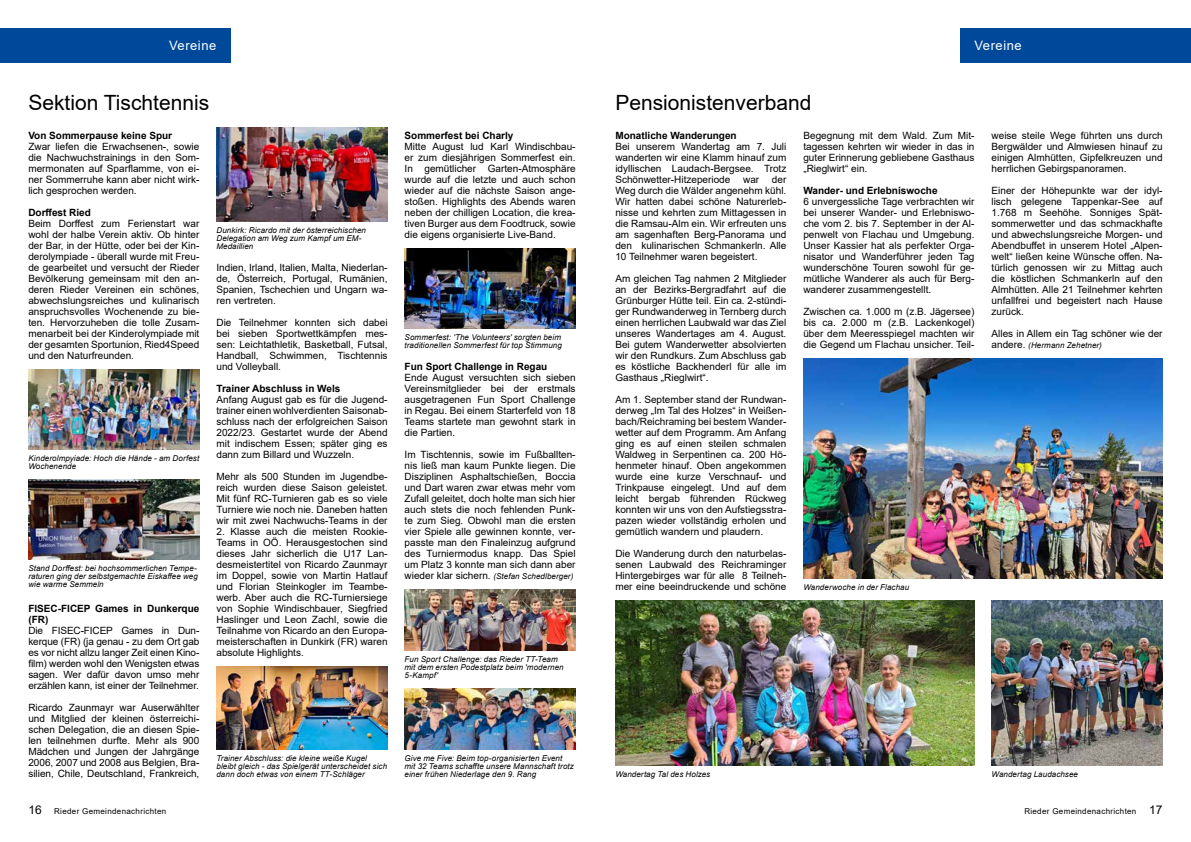
<style>
.page{position:relative;width:1191px;height:842px;background:#fff}
.page>*{position:absolute;margin:0;border:0;box-sizing:border-box;transform-origin:0 0}
.t1{font:21px "Arial";color:#000}
.t2{font:13px "Arial";letter-spacing:.04em;color:#fff}
.t3{font:12px "Arial";color:#000}
.t4{font:10px/11px "Arial";color:#000;text-align:justify}
.t5{font:700 10px/11px "Arial";color:#000}
.t6{font:italic 8px/8px "Arial";letter-spacing:.01em;color:#000}
.t7{font:8px "Arial";letter-spacing:.04em;color:#000}
.s1{font-style:normal;font-size:10px}
.s2{font-size:12px}
</style>
<div class="page">
<div style="left:0;top:28px;width:230px;height:34px;background:#00489a"></div>
<div style="left:960px;top:28px;width:231px;height:34px;background:#00489a"></div>
<img style="left:404px;top:688px;width:171px;height:61px">
<img style="left:28px;top:369px;width:171px;height:80px">
<img style="left:28px;top:479px;width:171px;height:80px">
<img style="left:404px;top:248px;width:171px;height:80px">
<img style="left:404px;top:589px;width:171px;height:61px">
<img style="left:216px;top:666px;width:171px;height:83px">
<img style="left:216px;top:127px;width:171px;height:94px">
<img style="left:991px;top:600px;width:171px;height:165px">
<img style="left:615px;top:600px;width:359px;height:166px">
<img style="left:803px;top:358px;width:359px;height:220px">
<h2 class="t2" style="left:169px;top:37px;width:49px">Vereine</h2>
<h2 class="t2" style="left:974px;top:37px;width:49px">Vereine</h2>
<h1 class="t1" style="left:28px;top:88px;width:182px">Sektion Tischtennis</h1>
<p class="t5" style="left:28px;top:130px;width:145px">Von Sommerpause keine Spur</p>
<p class="t4" style="left:28px;top:140px;width:173px">Zwar liefen die Erwachsenen-, sowie die Nachwuchstrainings in den Som&shy;mermonaten auf Sparflamme, von ei&shy;ner Sommerruhe kann aber nicht wirk&shy;lich gesprochen werden.</p>
<p class="t5" style="left:28px;top:207px;width:64px">Dorffest Ried</p>
<p class="t4" style="left:28px;top:217px;width:173px">Beim Dorffest zum Ferienstart war wohl der halbe Verein aktiv. Ob hinter der Bar, in der Hütte, oder bei der Kin&shy;derolympiade - überall wurde mit Freu&shy;de gearbeitet und versucht der Rieder Bevölkerung gemeinsam mit den an&shy;deren Rieder Vereinen ein schönes, abwechslungsreiches und kulinarisch anspruchsvolles Wochenende zu bie&shy;ten. Hervorzuheben die tolle Zusam&shy;menarbeit bei der Kinderolympiade mit der gesamten Sportunion, Ried4Speed und den Naturfreunden.</p>
<p class="t6" style="left:28px;top:454px;width:172px">Kinderolmpyiade: Hoch die Hände - am Dorfest<br>Wochenende</p>
<p class="t6" style="left:28px;top:564px;width:171px;text-align:justify">Stand Dorffest: bei hochsommerlichen Tempe&shy;raturen ging der selbstgemachte Eiskaffee weg wie warme Semmeln</p>
<p class="t5" style="left:28px;top:603px;width:173px">FISEC-FICEP Games in Dunkerque (FR)</p>
<p class="t4" style="left:28px;top:624px;width:173px">Die FISEC-FICEP Games in Dun&shy;kerque (FR) (ja genau - zu dem Ort gab es vor nicht allzu langer Zeit einen Kino&shy;film) werden wohl den Wenigsten etwas sagen. Wer dafür davon umso mehr erzählen kann, ist einer der Teilnehmer.</p>
<p class="t4" style="left:28px;top:701px;width:173px">Ricardo Zaunmayr war Auserwählter und Mitglied der kleinen österreichi&shy;schen Delegation, die an diesen Spie&shy;len teilnehmen durfte. Mehr als 900<br>Mädchen und Jungen der Jahrgänge 2006, 2007 und 2008 aus Belgien, Bra&shy;silien, Chile, Deutschland, Frankreich,</p>
<p class="t6" style="left:216px;top:226px;width:151px">Dunkirk: Ricardo mit der österreichischen<br>Delegation am Weg zum Kampf um EM-<br>Medaillien</p>
<p class="t4" style="left:216px;top:261px;width:173px">Indien, Irland, Italien, Malta, Niederlan&shy;de, Österreich, Portugal, Rumänien, Spanien, Tschechien und Ungarn wa&shy;ren vertreten.</p>
<p class="t4" style="left:216px;top:316px;width:173px">Die Teilnehmer konnten sich dabei bei sieben Sportwettkämpfen mes&shy;sen: Leichtathletik, Basketball, Futsal, Handball, Schwimmen, Tischtennis und Volleyball.</p>
<p class="t5" style="left:216px;top:383px;width:125px">Trainer Abschluss in Wels</p>
<p class="t4" style="left:216px;top:393px;width:173px">Anfang August gab es für die Jugend&shy;trainer einen wohlverdienten Saisonab&shy;schluss nach der erfolgreichen Saison 2022/23. Gestartet wurde der Abend mit indischem Essen; später ging es dann zum Billard und Wuzzeln.</p>
<p class="t4" style="left:216px;top:470px;width:173px">Mehr als 500 Stunden im Jugendbe&shy;reich wurden diese Saison geleistet.<br>Mit fünf RC-Turnieren gab es so viele Turniere wie noch nie. Daneben hatten wir mit zwei Nachwuchs-Teams in der</p>
<p class="t4" style="left:216px;top:525px;width:173px">2. Klasse auch die meisten Rookie-Teams in OÖ. Herausgestochen sind dieses Jahr sicherlich die U17 Lan&shy;desmeistertitel von Ricardo Zaunmayr im Doppel, sowie von Martin Hatlauf und Florian Steinkogler im Teambe&shy;werb. Aber auch die RC-Turniersiege von Sophie Windischbauer, Siegfried Haslinger und Leon Zachl, sowie die Teilnahme von Ricardo an den Europa&shy;meisterschaften in Dunkirk (FR) waren absolute Highlights.</p>
<p class="t6" style="left:216px;top:754px;width:172px">Trainer Abschluss: die kleine weiße Kugel bleibt gleich - das Spielgerät unterscheidet sich dann doch etwas von einem TT-Schläger</p>
<p class="t5" style="left:404px;top:130px;width:110px">Sommerfest bei Charly</p>
<p class="t4" style="left:404px;top:140px;width:173px">Mitte August lud Karl Windischbau&shy;er zum diesjährigen Sommerfest ein.<br>In gemütlicher Garten-Atmosphäre wurde auf die letzte und auch schon wieder auf die nächste Saison ange&shy;stoßen. Highlights des Abends waren neben der chilligen Location, die krea&shy;tiven Burger aus dem Foodtruck, sowie die eigens organisierte Live-Band.</p>
<p class="t6" style="left:404px;top:333px;width:159px">Sommerfest: 'The Volunteers' sorgten beim traditionellen Sommerfest für top Stimmung</p>
<p class="t5" style="left:404px;top:361px;width:144px">Fun Sport Challenge in Regau</p>
<p class="t4" style="left:404px;top:371px;width:173px">Ende August versuchten sich sieben Vereinsmitglieder bei der erstmals ausgetragenen Fun Sport Challenge in Regau. Bei einem Starterfeld von 18<br>Teams startete man gewohnt stark in die Partien.</p>
<p class="t4" style="left:404px;top:448px;width:173px">Im Tischtennis, sowie im Fußballten&shy;nis ließ man kaum Punkte liegen. Die Disziplinen Asphaltschießen, Boccia und Dart waren zwar etwas mehr vom Zufall geleitet, doch holte man sich hier auch stets die noch fehlenden Punk&shy;te zum Sieg. Obwohl man die ersten vier Spiele alle gewinnen konnte, ver&shy;passte man den Finaleinzug aufgrund des Turniermodus knapp. Das Spiel um Platz 3 konnte man sich dann aber</p>
<p class="t6" style="left:404px;top:572px;width:170px"><span class="s1">wieder klar sichern.</span> (Stefan Schedlberger)</p>
<p class="t6" style="left:404px;top:655px;width:161px">Fun Sport Challenge: das Rieder TT-Team mit dem ersten Podestplatz beim 'modernen<br>5-Kampf'</p>
<p class="t6" style="left:404px;top:754px;width:171px">Give me Five: Beim top-organisierten Event mit 32 Teams schaffte unsere Mannschaft trotz einer frühen Niederlage den 9. Rang</p>
<h1 class="t1" style="left:615px;top:88px;width:198px">Pensionistenverband</h1>
<p class="t4" style="left:803px;top:129px;width:173px">Begegnung mit dem Wald. Zum Mit&shy;tagessen kehrten wir wieder in das in guter Erinnerung gebliebene Gasthaus „Rieglwirt“ ein.</p>
<p class="t5" style="left:803px;top:185px;width:136px">Wander- und Erlebniswoche</p>
<p class="t4" style="left:803px;top:195px;width:173px">6 unvergessliche Tage verbrachten wir bei unserer Wander- und Erlebniswo&shy;che vom 2. bis 7. September in der Al&shy;penwelt von Flachau und Umgebung.<br>Unser Kassier hat als perfekter Orga&shy;nisator und Wanderführer jeden Tag wunderschöne Touren sowohl für ge&shy;mütliche Wanderer als auch für Berg&shy;wanderer zusammengestellt.</p>
<p class="t4" style="left:803px;top:305px;width:173px">Zwischen ca. 1.000 m (z.B. Jägersee) bis ca. 2.000 m (z.B. Lackenkogel) über dem Meeresspiegel machten wir die Gegend um Flachau unsicher. Teil-</p>
<p class="t5" style="left:615px;top:130px;width:123px">Monatliche Wanderungen</p>
<p class="t4" style="left:615px;top:140px;width:173px">Bei unserem Wandertag am 7. Juli wanderten wir eine Klamm hinauf zum idyllischen Laudach-Bergsee. Trotz Schönwetter-Hitzeperiode</p>
<p class="t4" style="left:615px;top:173px;width:173px;text-indent:157px">der Weg durch die Wälder angenehm kühl.<br>Wir hatten dabei schöne Naturerleb&shy;nisse und kehrten zum Mittagessen in die Ramsau-Alm ein. Wir erfreuten uns am sagenhaften Berg-Panorama und den kulinarischen Schmankerln. Alle 10 Teilnehmer waren begeistert.</p>
<p class="t4" style="left:615px;top:272px;width:173px">Am gleichen Tag nahmen 2 Mitglieder an der Bezirks-Bergradfahrt auf die Grünburger Hütte teil. Ein ca. 2-stündi&shy;ger Rundwanderweg in Ternberg durch einen herrlichen Laubwald war das Ziel unseres Wandertages am 4. August.<br>Bei gutem Wanderwetter absolvierten wir den Rundkurs. Zum Abschluss gab es köstliche Backhenderl für alle im Gasthaus „Rieglwirt“.</p>
<p class="t4" style="left:615px;top:393px;width:173px">Am 1. September stand der Rundwan&shy;derweg „Im Tal des Holzes“ in Weißen&shy;bach/Reichraming bei bestem Wander&shy;wetter auf dem Programm. Am Anfang ging es auf einen steilen schmalen Waldweg in Serpentinen ca. 200 Hö&shy;henmeter hinauf. Oben angekommen wurde eine kurze Verschnauf- und Trinkpause eingelegt. Und auf dem leicht bergab führenden Rückweg konnten wir uns von den Aufstiegsstra&shy;pazen wieder vollständig erholen und gemütlich wandern und plaudern.</p>
<p class="t4" style="left:615px;top:547px;width:173px">Die Wanderung durch den naturbelas&shy;senen Laubwald des Reichraminger Hintergebirges war für alle 8 Teilneh&shy;mer eine beeindruckende und schöne</p>
<p class="t4" style="left:743px;top:173px;width:18px">war</p>
<p class="t6" style="left:803px;top:583px;width:107px">Wanderwoche in der Flachau</p>
<p class="t4" style="left:991px;top:129px;width:173px">weise steile Wege führten uns durch Bergwälder und Almwiesen hinauf zu einigen Almhütten, Gipfelkreuzen und herrlichen Gebirgspanoramen.</p>
<p class="t4" style="left:991px;top:184px;width:173px">Einer der Höhepunkte war der idyl&shy;lisch gelegene Tappenkar-See auf 1.768 m Seehöhe. Sonniges Spät&shy;sommerwetter und das schmackhafte und abwechslungsreiche Morgen- und Abendbuffet in unserem Hotel „Alpen&shy;welt“ ließen keine Wünsche offen. Na&shy;türlich genossen wir zu Mittag auch die köstlichen Schmankerln auf den Almhütten. Alle 21 Teilnehmer kehrten unfallfrei und begeistert nach Hause zurück.</p>
<p class="t4" style="left:991px;top:327px;width:173px">Alles in Allem ein Tag schöner wie der</p>
<p class="t6" style="left:991px;top:341px;width:112px"><span class="s1">andere.</span> (Hermann Zehetner)</p>
<p class="t6" style="left:615px;top:770px;width:96px">Wandertag Tal des Holzes</p>
<p class="t6" style="left:991px;top:770px;width:88px">Wandertag Laudachsee</p>
<p class="t3" style="left:28px;top:801px;width:15px">16</p>
<p class="t7" style="left:54px;top:805px;width:114px">Rieder Gemeindenachrichten</p>
<p class="t7" style="left:1024px;top:805px;width:140px">Rieder Gemeindenachrichten <span class="s2">17</span></p>
</div>
